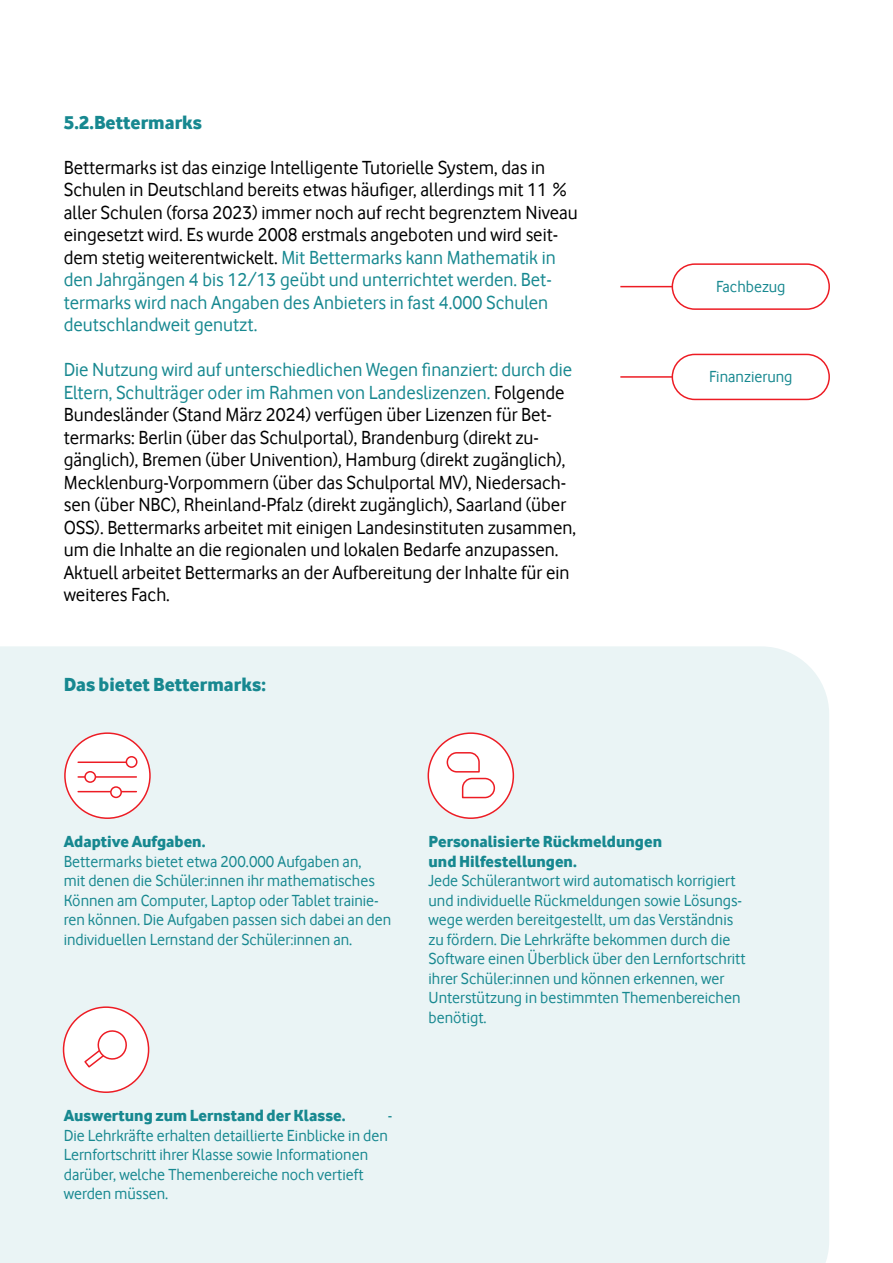
<style>
.page{position:relative;width:893px;height:1263px;background:#fff}
.page>*{position:absolute;margin:0;border:0;box-sizing:border-box;transform-origin:0 0}
.t1{font:19.5px/22.5px "Vodafone Rg";color:#000}
.t2{font:19.5px "Vodafone Ex B";color:#178890}
.t3{font:16.5px/19.5px "Vodafone Rg";color:#178890}
.t4{font:16.5px/19.5px "Vodafone Ex B";color:#178890}
.s1{color:#178890}
</style>
<div class="page">
<hr style="left:620px;top:286px;width:174px;height:1px;background:#ed1c24">
<div style="left:672px;top:264px;width:157px;height:45px;background:#fff;border-radius:22px"></div>
<div style="left:672px;top:263px;width:158px;height:47px;border:2px solid #ed1c24;border-radius:22px"></div>
<hr style="left:620px;top:376px;width:174px;height:2px;background:#ed1c24">
<div style="left:672px;top:354px;width:157px;height:45px;background:#fff;border-radius:22px"></div>
<div style="left:672px;top:354px;width:158px;height:46px;border:2px solid #ed1c24;border-radius:22px"></div>
<div style="left:0;top:646px;width:829px;height:617px;background:#eaf4f5"></div>
<div style="left:428px;top:733px;width:85px;height:85px;background:#fff;border-radius:50%"></div>
<div style="left:428px;top:732px;width:86px;height:87px;border:2px solid #ed1c24;border-radius:50%"></div>
<svg style="left:446px;top:752px;width:50px;height:47px"></svg>
<div style="left:65px;top:733px;width:85px;height:85px;background:#fff;border-radius:50%"></div>
<div style="left:64px;top:732px;width:87px;height:87px;border:2px solid #ed1c24;border-radius:50%"></div>
<hr style="left:78px;top:761px;width:58px;height:2px;background:#ed1c24">
<hr style="left:78px;top:776px;width:58px;height:2px;background:#ed1c24">
<hr style="left:78px;top:791px;width:58px;height:1px;background:#ed1c24">
<div style="left:126px;top:757px;width:11px;height:10px;background:#fff;border-radius:50%"></div>
<div style="left:126px;top:756px;width:12px;height:12px;border:2px solid #ed1c24;border-radius:50%"></div>
<div style="left:85px;top:772px;width:10px;height:10px;background:#fff;border-radius:50%"></div>
<div style="left:84px;top:771px;width:12px;height:12px;border:2px solid #ed1c24;border-radius:50%"></div>
<div style="left:111px;top:787px;width:10px;height:10px;background:#fff;border-radius:50%"></div>
<div style="left:110px;top:786px;width:12px;height:12px;border:2px solid #ed1c24;border-radius:50%"></div>
<div style="left:64px;top:1007px;width:85px;height:85px;background:#fff;border-radius:50%"></div>
<div style="left:63px;top:1006px;width:86px;height:87px;border:2px solid #ed1c24;border-radius:50%"></div>
<svg style="left:84px;top:1030px;width:43px;height:38px"></svg>
<p class="t2" style="left:64px;top:110px;width:140px">5.2.Bettermarks</p>
<p class="t1" style="left:64px;top:156px;width:516px">Bettermarks ist das einzige Intelligente Tutorielle System, das in Schulen in Deutschland bereits etwas häufiger, allerdings mit 11 % aller Schulen (forsa 2023) immer noch auf recht begrenztem Niveau eingesetzt wird. Es wurde 2008 erstmals angeboten und wird seit&shy;dem stetig weiterentwickelt. <span class="s1">Mit Bettermarks kann Mathematik in den Jahrgängen 4 bis 12/13 geübt und unterrichtet werden. Bet&shy;termarks wird nach Angaben des Anbieters in fast 4.000 Schulen deutschlandweit genutzt.</span></p>
<p class="t1" style="left:64px;top:358px;width:514px"><span class="s1">Die Nutzung wird auf unterschiedlichen Wegen finanziert: durch die Eltern, Schulträger oder im Rahmen von Landeslizenzen.</span> Folgende Bundesländer (Stand März 2024) verfügen über Lizenzen für Bet&shy;termarks: Berlin (über das Schulportal), Brandenburg (direkt zu&shy;gänglich), Bremen (über Univention), Hamburg (direkt zugänglich), Mecklenburg-Vorpommern (über das Schulportal MV), Niedersach&shy;sen (über NBC), Rheinland-Pfalz (direkt zugänglich), Saarland (über OSS). Bettermarks arbeitet mit einigen Landesinstituten zusammen, um die Inhalte an die regionalen und lokalen Bedarfe anzupassen.<br>Aktuell arbeitet Bettermarks an der Aufbereitung der Inhalte für ein weiteres Fach.</p>
<p class="t2" style="left:64px;top:673px;width:204px">Das bietet Bettermarks:</p>
<p class="t3" style="left:716px;top:276px;width:71px">Fachbezug</p>
<p class="t3" style="left:709px;top:366px;width:85px">Finanzierung</p>
<p class="t4" style="left:64px;top:831px;width:143px">Adaptive Aufgaben.</p>
<p class="t3" style="left:64px;top:851px;width:329px">Bettermarks bietet etwa 200.000 Aufgaben an,<br>mit denen die Schüler:innen ihr mathematisches Können am Computer, Laptop oder Tablet trainie&shy;ren können. Die Aufgaben passen sich dabei an den individuellen Lernstand der Schüler:innen an.</p>
<p class="t4" style="left:64px;top:1105px;width:283px">Auswertung zum Lernstand der Klasse.</p>
<p class="t3" style="left:64px;top:1106px;width:330px;text-indent:324px">- Die Lehrkräfte erhalten detaillierte Einblicke in den Lernfortschritt ihrer Klasse sowie Informationen darüber, welche Themenbereiche noch vertieft werden müssen.</p>
<p class="t4" style="left:429px;top:831px;width:235px">Personalisierte Rückmeldungen und Hilfestellungen.</p>
<p class="t3" style="left:429px;top:871px;width:319px">Jede Schülerantwort wird automatisch korrigiert und individuelle Rückmeldungen sowie Lösungs&shy;wege werden bereitgestellt, um das Verständnis zu fördern. Die Lehrkräfte bekommen durch die Software einen Überblick über den Lernfortschritt ihrer Schüler:innen und können erkennen, wer Unterstützung in bestimmten Themenbereichen benötigt.</p>
</div>
